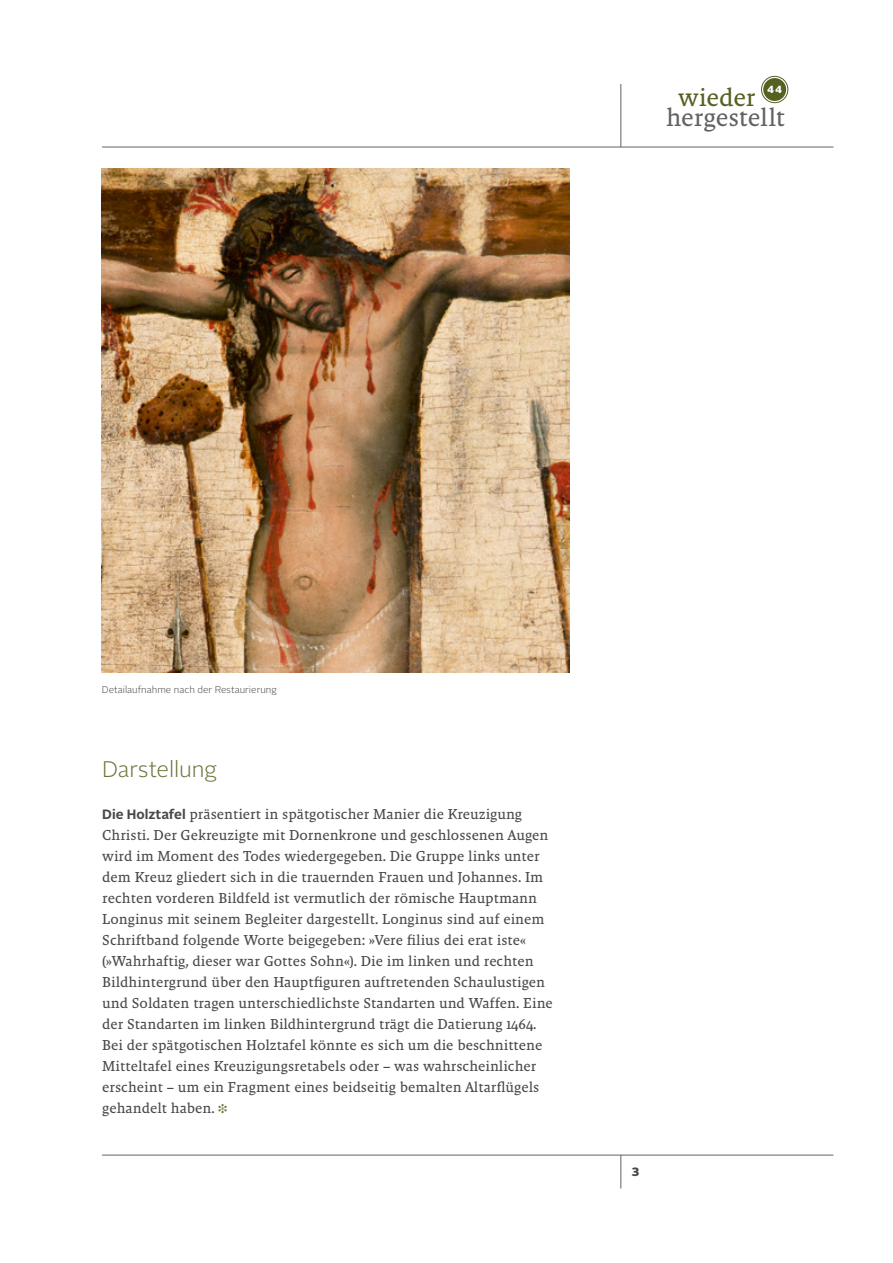
<style>
.page{position:relative;width:893px;height:1263px;background:#fff}
.page>*{position:absolute;margin:0;border:0;box-sizing:border-box;transform-origin:0 0}
.t1{font:25.65px "Malaga OT";letter-spacing:-.01em;color:#626261}
.t2{font:25.65px "Malaga OT";letter-spacing:-.015em;color:#556121}
.t3{font:300 22.5px "Alright Sans";letter-spacing:-.005em;color:#6b743a}
.t4{font:14.7px/21px "Malaga OT";color:#484847}
.t5{font:900 12px "Alright Sans";color:#484847}
.t6{font:900 10.35px "Alright Sans";color:#fff}
.t7{font:300 9.75px "Alright Sans";color:#484847}
.s1{font-family:"Alright Sans";font-weight:700;font-size:13.5px}
.s2{color:#6b743a}
</style>
<div class="page">
<hr style="left:102px;top:147px;width:731px;height:1px;background:#626261">
<hr style="left:102px;top:1155px;width:731px;height:1px;background:#626261">
<div style="left:763px;top:78px;width:23px;height:23px;background:#556121;border-radius:50%"></div>
<div style="left:761px;top:76px;width:27px;height:27px;border:1px solid #556121;border-radius:50%"></div>
<hr style="left:621px;top:84px;width:1px;height:63px;background:#626261">
<hr style="left:621px;top:1155px;width:1px;height:33px;background:#626261">
<img style="left:102px;top:168px;width:468px;height:504px">
<h1 class="t2" style="left:678px;top:83px;width:79px">wieder</h1>
<p class="t6" style="left:767px;top:82px;width:16px">44</p>
<h1 class="t1" style="left:666px;top:103px;width:120px">hergestellt</h1>
<p class="t7" style="left:102px;top:683px;width:177px">Detailaufnahme nach der Restaurierung</p>
<h2 class="t3" style="left:102px;top:754px;width:116px">Darstellung</h2>
<p class="t4" style="left:102px;top:803px;width:452px"><span class="s1">Die Holztafel</span> präsentiert in spätgotischer Manier die Kreuzigung Christi. Der Gekreuzigte mit Dornenkrone und geschlossenen Augen wird im Moment des Todes wiedergegeben. Die Gruppe links unter dem Kreuz gliedert sich in die trauernden Frauen und Johannes. Im rechten vorderen Bildfeld ist vermutlich der römische Hauptmann Longinus mit seinem Begleiter dargestellt. Longinus sind auf einem Schriftband folgende Worte beigegeben: »Vere filius dei erat iste« (»Wahrhaftig, dieser war Gottes Sohn«). Die im linken und rechten Bildhintergrund über den Hauptfiguren auftretenden Schaulustigen und Soldaten tragen unterschiedlichste Standarten und Waffen. Eine der Standarten im linken Bildhintergrund trägt die Datierung 1464.<br>Bei der spätgotischen Holztafel könnte es sich um die beschnittene Mitteltafel eines Kreuzigungsretabels oder – was wahrscheinlicher erscheint – um ein Fragment eines beidseitig bemalten Altarflügels gehandelt haben. <span class="s2">❉</span></p>
<p class="t5" style="left:631px;top:1163px;width:9px">3</p>
</div>
